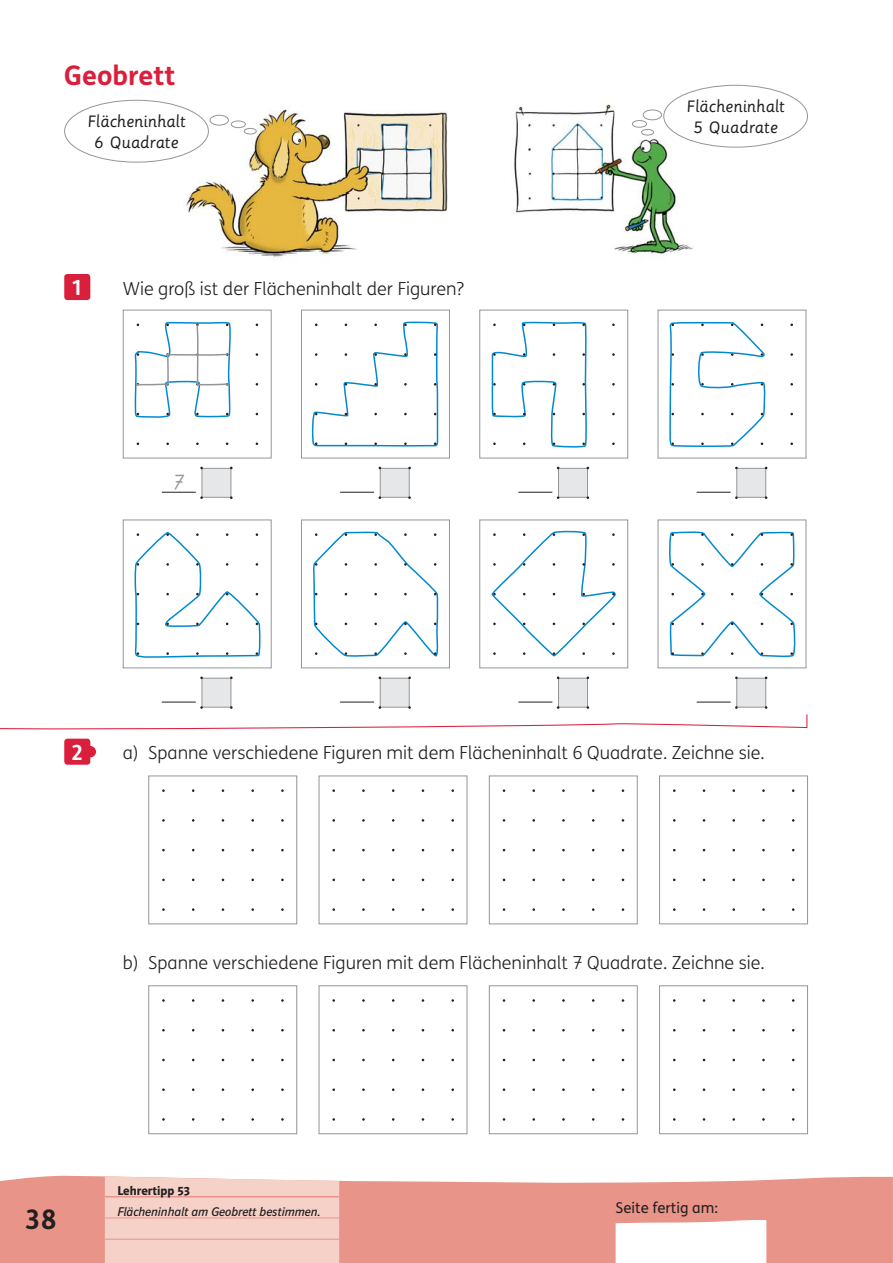
<style>
.page{position:relative;width:893px;height:1263px;background:#fff}
.page>*{position:absolute;margin:0;border:0;box-sizing:border-box;transform-origin:0 0}
.t1{font:700 27px "FS Klett GSV";color:#da1f3d}
.t2{font:700 27px "FS Klett GSV";color:#231f20}
.t3{font:700 21px "FS Klett GSV";color:#fff}
.t4{font:300 18px "FS Klett GSV";color:#231f20}
.t5{font:18px/21px "Klett Sassoon GSV";color:#231f20;text-align:center}
.t6{font:15px "FS Klett GSV";color:#231f20}
.t7{font:12.75px "Polo GSV Buch Kursiv";color:#231f20}
.t8{font:12.75px "Polo GSV Hfett";color:#231f20}
</style>
<div class="page">
<div style="left:1px;top:1176px;width:891px;height:87px;background:#e99488"></div>
<div style="left:105px;top:1176px;width:234px;height:87px;background:#f5d1c7"></div>
<hr style="left:105px;top:1196px;width:234px;height:1px;background:#e99488">
<hr style="left:105px;top:1218px;width:234px;height:1px;background:#e99488">
<hr style="left:105px;top:1239px;width:234px;height:1px;background:#e99488">
<svg style="left:616px;top:1219px;width:150px;height:44px"></svg>
<img style="left:184px;top:101px;width:510px;height:156px">
<div style="left:64px;top:274px;width:26px;height:26px;background:#da1f3d;border-radius:3px"></div>
<svg style="left:64px;top:739px;width:32px;height:26px"></svg>
<div style="left:65px;top:100px;width:143px;height:62px;background:#fff;border-radius:50%"></div>
<div style="left:664px;top:85px;width:143px;height:62px;background:#fff;border-radius:50%"></div>
<div style="left:210px;top:115px;width:18px;height:10px;background:#fff;border-radius:50%"></div>
<div style="left:210px;top:115px;width:19px;height:11px;border:1px solid #939598;border-radius:50%"></div>
<div style="left:231px;top:121px;width:14px;height:7px;background:#fff;border-radius:50%"></div>
<div style="left:231px;top:121px;width:15px;height:7px;border:1px solid #939598;border-radius:50%"></div>
<div style="left:244px;top:128px;width:12px;height:6px;background:#fff;border-radius:50%"></div>
<div style="left:244px;top:128px;width:13px;height:6px;border:1px solid #939598;border-radius:50%"></div>
<div style="left:643px;top:110px;width:18px;height:10px;background:#fff;border-radius:50%"></div>
<div style="left:643px;top:110px;width:19px;height:10px;border:1px solid #939598;border-radius:50%"></div>
<div style="left:632px;top:121px;width:14px;height:6px;background:#fff;border-radius:50%"></div>
<div style="left:632px;top:120px;width:15px;height:8px;border:1px solid #939598;border-radius:50%"></div>
<div style="left:641px;top:129px;width:12px;height:6px;background:#fff;border-radius:50%"></div>
<div style="left:641px;top:129px;width:13px;height:6px;border:1px solid #939598;border-radius:50%"></div>
<div style="left:148px;top:985px;width:149px;height:149px;border:1px solid #939598"></div>
<div style="left:148px;top:776px;width:149px;height:148px;border:1px solid #939598"></div>
<div style="left:319px;top:985px;width:148px;height:149px;border:1px solid #939598"></div>
<div style="left:319px;top:776px;width:148px;height:148px;border:1px solid #939598"></div>
<div style="left:489px;top:985px;width:149px;height:149px;border:1px solid #939598"></div>
<div style="left:489px;top:776px;width:149px;height:148px;border:1px solid #939598"></div>
<div style="left:659px;top:985px;width:149px;height:149px;border:1px solid #939598"></div>
<div style="left:659px;top:776px;width:149px;height:148px;border:1px solid #939598"></div>
<div style="left:301px;top:520px;width:149px;height:148px;border:1px solid #939598"></div>
<svg style="left:313px;top:531px;width:126px;height:126px"></svg>
<hr style="left:340px;top:702px;width:34px;height:1px;background:#231f20">
<div style="left:380px;top:678px;width:29px;height:29px;background:#e6e7e8"></div>
<div style="left:380px;top:678px;width:30px;height:30px;border:1px solid #939598"></div>
<div style="left:301px;top:310px;width:149px;height:148px;border:1px solid #939598"></div>
<svg style="left:311px;top:321px;width:128px;height:126px"></svg>
<hr style="left:340px;top:492px;width:34px;height:1px;background:#231f20">
<div style="left:380px;top:468px;width:29px;height:29px;background:#e6e7e8"></div>
<div style="left:380px;top:468px;width:30px;height:30px;border:1px solid #939598"></div>
<div style="left:479px;top:520px;width:149px;height:148px;border:1px solid #939598"></div>
<svg style="left:491px;top:530px;width:125px;height:127px"></svg>
<hr style="left:518px;top:702px;width:34px;height:1px;background:#231f20">
<div style="left:558px;top:678px;width:29px;height:29px;background:#e6e7e8"></div>
<div style="left:558px;top:678px;width:30px;height:30px;border:1px solid #939598"></div>
<div style="left:479px;top:310px;width:149px;height:148px;border:1px solid #939598"></div>
<svg style="left:491px;top:321px;width:96px;height:127px"></svg>
<hr style="left:518px;top:492px;width:34px;height:1px;background:#231f20">
<div style="left:558px;top:468px;width:29px;height:29px;background:#e6e7e8"></div>
<div style="left:558px;top:468px;width:30px;height:30px;border:1px solid #939598"></div>
<div style="left:658px;top:520px;width:148px;height:148px;border:1px solid #939598"></div>
<svg style="left:669px;top:531px;width:127px;height:127px"></svg>
<hr style="left:697px;top:702px;width:33px;height:1px;background:#231f20">
<div style="left:737px;top:678px;width:29px;height:29px;background:#e6e7e8"></div>
<div style="left:736px;top:678px;width:30px;height:30px;border:1px solid #939598"></div>
<div style="left:658px;top:310px;width:148px;height:148px;border:1px solid #939598"></div>
<hr style="left:697px;top:492px;width:33px;height:1px;background:#231f20">
<div style="left:737px;top:468px;width:29px;height:29px;background:#e6e7e8"></div>
<div style="left:736px;top:468px;width:30px;height:30px;border:1px solid #939598"></div>
<svg style="left:669px;top:321px;width:97px;height:126px"></svg>
<div style="left:123px;top:520px;width:149px;height:148px;border:1px solid #939598"></div>
<svg style="left:134px;top:532px;width:127px;height:126px"></svg>
<hr style="left:162px;top:702px;width:34px;height:1px;background:#231f20">
<div style="left:202px;top:678px;width:29px;height:29px;background:#e6e7e8"></div>
<div style="left:202px;top:678px;width:29px;height:30px;border:1px solid #939598"></div>
<svg style="left:1px;top:706px;width:807px;height:24px"></svg>
<div style="left:123px;top:310px;width:149px;height:148px;border:1px solid #939598"></div>
<hr style="left:162px;top:492px;width:34px;height:1px;background:#231f20">
<div style="left:202px;top:468px;width:29px;height:29px;background:#e6e7e8"></div>
<div style="left:202px;top:468px;width:29px;height:30px;border:1px solid #939598"></div>
<svg style="left:134px;top:321px;width:97px;height:97px"></svg>
<h1 class="t1" style="left:64px;top:60px;width:113px">Geobrett</h1>
<p class="t5" style="left:87px;top:110px;width:100px">Flächeninhalt<br>6 Quadrate</p>
<p class="t3" style="left:71px;top:275px;width:14px">1</p>
<p class="t4" style="left:123px;top:281px;width:343px">Wie groß ist der Flächeninhalt der Figuren?</p>
<p class="t5" style="left:686px;top:95px;width:100px">Flächeninhalt<br>5 Quadrate</p>
<p class="t3" style="left:71px;top:740px;width:14px">2</p>
<p class="t4" style="left:123px;top:745px;width:643px">a) Spanne verschiedene Figuren mit dem Flächeninhalt 6 Quadrate. Zeichne sie.</p>
<p class="t4" style="left:123px;top:955px;width:643px">b) Spanne verschiedene Figuren mit dem Flächeninhalt 7 Quadrate. Zeichne sie.</p>
<h1 class="t2" style="left:25px;top:1204px;width:33px">38</h1>
<p class="t8" style="left:117px;top:1183px;width:74px">Lehrertipp 53</p>
<p class="t7" style="left:117px;top:1204px;width:205px">Flächeninhalt am Geobrett bestimmen.</p>
<p class="t6" style="left:616px;top:1199px;width:104px">Seite fertig am:</p>
</div>
